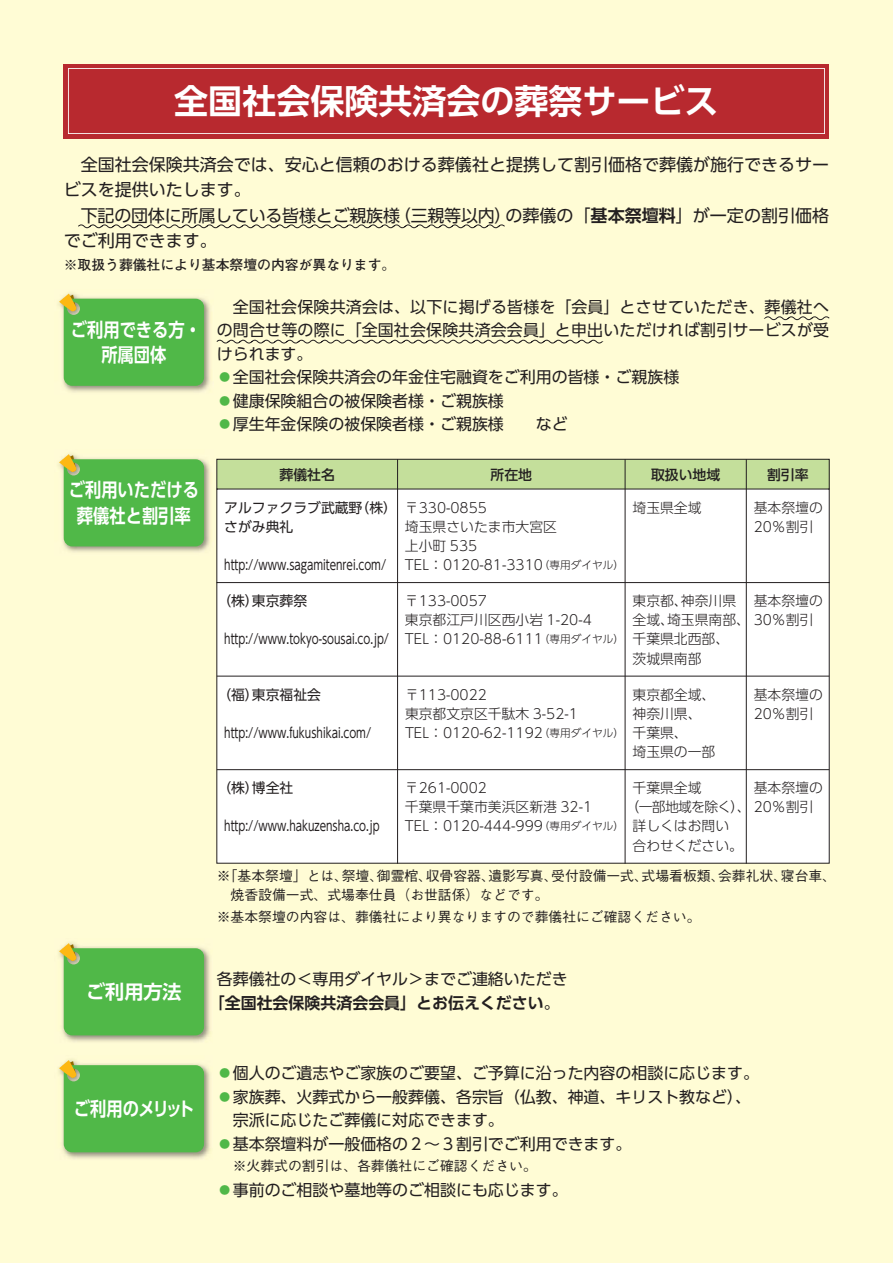
<style>
.page{position:relative;width:893px;height:1263px;background:#fffcd5}
.page>*{position:absolute;margin:0;border:0;box-sizing:border-box;transform-origin:0 0}
.t1{font:34.05px "UD Shin Go Pr 6 De Bold 90 msp RKSJ H";color:#fff}
.t2{font:19.2px/25.5px "UD Shin Go Pr 6 De Bold 90 msp RKSJ H";color:#fff;text-align:center;scale:.85 1}
.t3{font:19.2px "UD Shin Go Pr 6 De Bold 90 msp RKSJ H";letter-spacing:-.035em;color:#fff;scale:.85 1}
.t4{font:19.2px "UD Shin Go Pr 6 De Bold 90 msp RKSJ H";color:#fff}
.t5{font:16.95px/25.5px "UD Shin Go Pr 6 Regular 90 msp RKSJ H";color:#231f20}
.t6{font:15.9px/23.4px "UD Shin Go Pr 6 Regular 90 msp RKSJ H";color:#231f20}
.t7{font:15.9px "UD Shin Go Pr 6 De Bold 90 msp RKSJ H";color:#231f20}
.t8{font:13.8px/19.2px "UD Shin Go Pr 6 Light 90 msp RKSJ H";color:#231f20}
.t9{font:13.8px/19.2px "Gothic BBB Pr 6 Medium 90 msp RKSJ H";color:#231f20}
.t10{font:13.8px "UD Shin Go Pr 6 Regular 90 msp RKSJ H";color:#231f20;scale:.75 1}
.t11{font:13.8px/19.2px "UD Shin Go Pr 6 Regular 90 msp RKSJ H";color:#231f20}
.t12{font:13.8px "Futo Go B101 Pr 6 Bold 90 msp RKSJ H";color:#231f20}
.t13{font:13.8px "UD Shin Go Pr 6 Medium 90 msp RKSJ H";color:#231f20}
.t14{font:13.8px "UD Shin Go Pr 6 Light 90 msp RKSJ H";letter-spacing:-.05em;color:#231f20}
.s1{font-family:"UD Shin Go Pr 6 De Bold 90 msp RKSJ H"}
.s2{color:#50b848}
.s3{font-size:10.65px}
.s4{font-family:"UD Shin Go Pr 6 Regular 90 msp RKSJ H"}
</style>
<div class="page">
<div style="left:64px;top:64px;width:765px;height:74px;background:#b8292f"></div>
<svg style="left:68px;top:68px;width:757px;height:66px"></svg>
<svg style="left:78px;top:224px;width:427px;height:5px"></svg>
<img style="left:58px;top:460px;width:152px;height:92px">
<svg style="left:59px;top:454px;width:145px;height:92px;background:#61bd53"></svg>
<svg style="left:216px;top:459px;width:614px;height:405px;background:#f7f9f4"></svg>
<hr style="left:217px;top:676px;width:612px;height:1px;background:#231f20">
<hr style="left:217px;top:769px;width:612px;height:1px;background:#231f20">
<hr style="left:397px;top:459px;width:1px;height:405px;background:#231f20">
<hr style="left:625px;top:459px;width:1px;height:405px;background:#231f20">
<hr style="left:746px;top:459px;width:1px;height:405px;background:#231f20">
<img style="left:58px;top:293px;width:152px;height:100px">
<svg style="left:59px;top:294px;width:145px;height:92px;background:#60bc52"></svg>
<img style="left:64px;top:1059px;width:147px;height:100px">
<svg style="left:59px;top:1060px;width:145px;height:92px;background:#60bc53"></svg>
<img style="left:64px;top:942px;width:147px;height:100px">
<svg style="left:59px;top:943px;width:145px;height:92px;background:#60bc53"></svg>
<svg style="left:764px;top:316px;width:66px;height:5px"></svg>
<svg style="left:216px;top:339px;width:387px;height:5px"></svg>
<h1 class="t1" style="left:174px;top:89px;width:546px">全国社会保険共済会の葬祭サービス</h1>
<p class="t5" style="left:64px;top:154px;width:767px">　全国社会保険共済会では、安心と信頼のおける葬儀社と提携して割引価格で葬儀が施行できるサービスを提供いたします。<br>　下記の団体に所属している皆様とご親族様（三親等以内）の葬儀の「<span class="s1">基本祭壇料</span>」が一定の割引価格でご利用できます。</p>
<p class="t12" style="left:64px;top:260px;width:333px">※取扱う葬儀社により基本祭壇の内容が異なります。</p>
<p class="t2" style="left:71px;top:319px;width:155px">ご利用できる方・所属団体</p>
<p class="t2" style="left:69px;top:480px;width:155px">ご利用いただける葬儀社と割引率</p>
<p class="t4" style="left:86px;top:985px;width:97px">ご利用方法</p>
<p class="t6" style="left:217px;top:297px;width:614px;text-align:justify">　全国社会保険共済会は、以下に掲げる皆様を「会員」とさせていただき、葬儀社への問合せ等の際に「全国社会保険共済会会員」と申出いただければ割引サービスが受けられます。</p>
<p class="t6" style="left:217px;top:368px;width:464px"><span class="s2">●</span>全国社会保険共済会の年金住宅融資をご利用の皆様・ご親族様</p>
<p class="t6" style="left:217px;top:391px;width:289px"><span class="s2">●</span>健康保険組合の被保険者様・ご親族様</p>
<p class="t6" style="left:217px;top:414px;width:352px"><span class="s2">●</span>厚生年金保険の被保険者様・ご親族様　　など</p>
<p class="t13" style="left:280px;top:469px;width:57px">葬儀社名</p>
<p class="t13" style="left:491px;top:469px;width:43px">所在地</p>
<p class="t13" style="left:651px;top:469px;width:71px">取扱い地域</p>
<p class="t13" style="left:767px;top:469px;width:43px">割引率</p>
<p class="t11" style="left:224px;top:500px;width:174px">アルファクラブ武蔵野（株）さがみ典礼</p>
<p class="t10" style="left:224px;top:560px;width:217px">http://www.sagamitenrei.com/</p>
<p class="t8" style="left:405px;top:500px;width:220px">〒330-0855<br>埼玉県さいたま市大宮区<br>上小町 535<br>TEL：0120-81-3310<span class="s3">（専用ダイヤル）</span></p>
<p class="t8" style="left:632px;top:500px;width:71px">埼玉県全域</p>
<p class="t8" style="left:754px;top:500px;width:71px">基本祭壇の<br>20％割引</p>
<p class="t11" style="left:217px;top:593px;width:91px">（株）東京葬祭</p>
<p class="t8" style="left:405px;top:593px;width:220px">〒133-0057<br>東京都江戸川区西小岩 1-20-4<br>TEL：0120-88-6111<span class="s3">（専用ダイヤル）</span></p>
<p class="t8" style="left:632px;top:593px;width:182px">東京都、神奈川県<br>全域、埼玉県南部、 30％割引千葉県北西部、<br>茨城県南部</p>
<p class="t8" style="left:754px;top:593px;width:71px">基本祭壇の</p>
<p class="t10" style="left:224px;top:634px;width:221px">http://www.tokyo-sousai.co.jp/</p>
<p class="t11" style="left:217px;top:687px;width:105px">（福）東京福祉会</p>
<p class="t8" style="left:405px;top:687px;width:220px">〒113-0022<br>東京都文京区千駄木 3-52-1<br>TEL：0120-62-1192<span class="s3">（専用ダイヤル）</span></p>
<p class="t8" style="left:632px;top:687px;width:84px">東京都全域、神奈川県、千葉県、<br>埼玉県の一部</p>
<p class="t8" style="left:754px;top:687px;width:71px">基本祭壇の<br>20％割引</p>
<p class="t11" style="left:217px;top:780px;width:78px">（株）博全社</p>
<p class="t10" style="left:224px;top:728px;width:198px">http://www.fukushikai.com/</p>
<p class="t8" style="left:754px;top:780px;width:71px">基本祭壇の</p>
<p class="t8" style="left:405px;top:780px;width:220px">〒261-0002<br>千葉県千葉市美浜区新港 32-1<br>TEL：0120-444-999<span class="s3">（専用ダイヤル）</span></p>
<p class="t8" style="left:632px;top:780px;width:71px">千葉県全域</p>
<p class="t14" style="left:625px;top:802px;width:189px">（一部地域を除く）、 20％割引</p>
<p class="t8" style="left:632px;top:819px;width:98px">詳しくはお問い</p>
<p class="t8" style="left:632px;top:838px;width:112px">合わせください。</p>
<p class="t10" style="left:224px;top:821px;width:209px">http://www.hakuzensha.co.jp</p>
<p class="t9" style="left:231px;top:868px;width:607px;text-indent:-14px">※「基本祭壇」とは、祭壇、御霊棺、収骨容器、遺影写真、受付設備一式、式場看板類、会葬礼状、寝台車、焼香設備一式、式場奉仕員（お世話係）などです。</p>
<p class="t9" style="left:217px;top:909px;width:485px">※基本祭壇の内容は、葬儀社により異なりますので葬儀社にご確認ください。</p>
<p class="t6" style="left:217px;top:970px;width:352px">各葬儀社の＜専用ダイヤル＞までご連絡いただき</p>
<p class="t7" style="left:209px;top:997px;width:352px">「全国社会保険共済会会員」とお伝えください<span class="s4">。</span></p>
<p class="t3" style="left:74px;top:1102px;width:143px">ご利用のメリット</p>
<p class="t6" style="left:217px;top:1064px;width:544px"><span class="s2">●</span>個人のご遺志やご家族のご要望、ご予算に沿った内容の相談に応じます。</p>
<p class="t6" style="left:217px;top:1087px;width:536px"><span class="s2">●</span>家族葬、火葬式から一般葬儀、各宗旨（仏教、神道、キリスト教など）、　宗派に応じたご葬儀に対応できます。</p>
<p class="t6" style="left:217px;top:1134px;width:416px"><span class="s2">●</span>基本祭壇料が一般価格の２～３割引でご利用できます。</p>
<p class="t9" style="left:233px;top:1158px;width:306px">※火葬式の割引は、各葬儀社にご確認ください。</p>
<p class="t6" style="left:217px;top:1181px;width:352px"><span class="s2">●</span>事前のご相談や墓地等のご相談にも応じます。</p>
</div>
